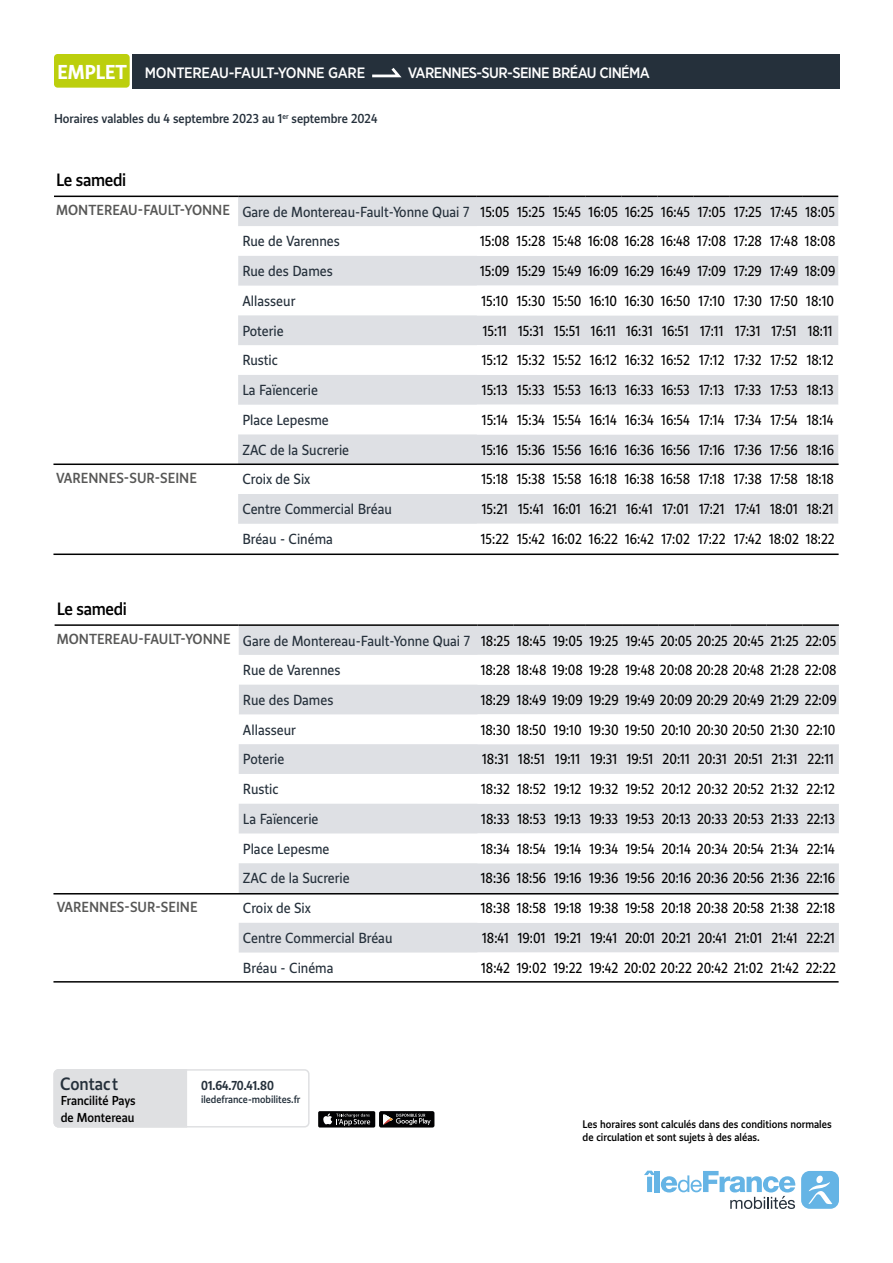
<style>
.page{position:relative;width:893px;height:1263px;background:#fff}
.page>*{position:absolute;margin:0;border:0;box-sizing:border-box;transform-origin:0 0}
.t1{font:500 16.5px "IDF Voyageur";letter-spacing:-.02em;color:#000}
.t2{font:500 16.5px "IDF Voyageur";color:#25303b}
.t3{font:500 15px "Gotham Narrow";letter-spacing:-.02em;color:#fff}
.t4{font:500 15px "Gotham Narrow";letter-spacing:-.04em;color:#fff}
.t5{font:13.5px/29.4px "IDF Voyageur";color:#000;scale:.95 1}
.t6{font:13.5px "IDF Voyageur";color:#25303b}
.t7{font:500 13.5px "IDF Voyageur";color:#575756}
.t8{font:500 12px "IDF Voyageur";color:#25303b}
.t9{font:500 12px/16.5px "IDF Voyageur";color:#000}
.t10{font:700 12px "IDF Voyageur";color:#25303b;scale:.96 1}
.t11{font:500 10.2px/12.3px "IDF Voyageur";color:#000}
.t12{font:500 9.75px "IDF Voyageur";color:#25313c}
.s1{font-family:"IDF Voyageur";font-weight:700;font-size:18.6px}
.s2{font-weight:500;color:#575756}
.s3{color:#25303b}
</style>
<div class="page">
<svg style="left:239px;top:626px;width:600px;height:326px;fill:#dee0e4"></svg>
<svg style="left:239px;top:655px;width:238px;height:208px"></svg>
<svg style="left:477px;top:655px;width:362px;height:298px"></svg>
<hr style="left:55px;top:624px;width:184px;height:2px;background:#000">
<hr style="left:239px;top:624px;width:238px;height:2px;background:#000">
<hr style="left:477px;top:624px;width:37px;height:2px;background:#000">
<hr style="left:514px;top:624px;width:36px;height:2px;background:#000">
<hr style="left:550px;top:624px;width:36px;height:2px;background:#000">
<hr style="left:586px;top:624px;width:36px;height:2px;background:#000">
<hr style="left:622px;top:624px;width:36px;height:2px;background:#000">
<hr style="left:658px;top:624px;width:36px;height:2px;background:#000">
<hr style="left:694px;top:624px;width:36px;height:2px;background:#000">
<hr style="left:730px;top:624px;width:37px;height:2px;background:#000">
<hr style="left:767px;top:624px;width:36px;height:2px;background:#000">
<hr style="left:803px;top:624px;width:36px;height:2px;background:#000">
<svg style="left:238px;top:197px;width:600px;height:327px;fill:#dee0e4"></svg>
<svg style="left:238px;top:226px;width:239px;height:208px"></svg>
<svg style="left:477px;top:226px;width:361px;height:298px"></svg>
<hr style="left:54px;top:196px;width:184px;height:1px;background:#000">
<hr style="left:238px;top:196px;width:239px;height:1px;background:#000">
<hr style="left:477px;top:196px;width:36px;height:1px;background:#000">
<hr style="left:513px;top:196px;width:36px;height:1px;background:#000">
<hr style="left:549px;top:196px;width:36px;height:1px;background:#000">
<hr style="left:585px;top:196px;width:36px;height:1px;background:#000">
<hr style="left:621px;top:196px;width:36px;height:1px;background:#000">
<hr style="left:657px;top:196px;width:37px;height:1px;background:#000">
<hr style="left:694px;top:196px;width:36px;height:1px;background:#000">
<hr style="left:730px;top:196px;width:36px;height:1px;background:#000">
<hr style="left:766px;top:196px;width:36px;height:1px;background:#000">
<hr style="left:802px;top:196px;width:36px;height:1px;background:#000">
<div style="left:53px;top:1069px;width:257px;height:58px;border:2px solid #dfe0e2;border-radius:4px"></div>
<div style="left:53px;top:1069px;width:135px;height:59px;background:#dfe0e2"></div>
<div style="left:379px;top:1111px;width:55px;height:16px;background:#020203;border-radius:2px"></div>
<div style="left:318px;top:1111px;width:57px;height:16px;background:#020203;border-radius:2px"></div>
<svg style="left:323px;top:1113px;width:47px;height:13px"></svg>
<svg style="left:383px;top:1114px;width:48px;height:11px"></svg>
<svg style="left:644px;top:1171px;width:10px;height:21px"></svg>
<div style="left:654px;top:1171px;width:6px;height:21px;background:#65b4e5"></div>
<svg style="left:661px;top:1171px;width:134px;height:38px"></svg>
<div style="left:801px;top:1171px;width:38px;height:38px;background:#65b4e5;border-radius:9px"></div>
<svg style="left:808px;top:1175px;width:24px;height:29px"></svg>
<hr style="left:53px;top:463px;width:786px;height:2px;background:#000">
<hr style="left:53px;top:553px;width:786px;height:2px;background:#000">
<hr style="left:53px;top:893px;width:786px;height:1px;background:#000">
<hr style="left:53px;top:981px;width:786px;height:1px;background:#000">
<div style="left:132px;top:55px;width:707px;height:34px;background:#25303b"></div>
<svg style="left:372px;top:67px;width:30px;height:11px"></svg>
<div style="left:54px;top:54px;width:76px;height:34px;background:#bccf0d;border-radius:4px"></div>
<p class="t3" style="left:58px;top:63px;width:309px"><span class="s1">EMPLET</span> MONTEREAU-FAULT-YONNE GARE</p>
<p class="t4" style="left:408px;top:63px;width:244px">VARENNES-SUR-SEINE BRÉAU CINÉMA</p>
<p class="t8" style="left:54px;top:111px;width:325px">Horaires valables du 4 septembre 2023 au 1<sup>er</sup> septembre 2024</p>
<p class="t1" style="left:56px;top:169px;width:72px">Le samedi</p>
<p class="t5" style="left:242px;top:197px;width:625px;text-indent:-186px"><span class="s2">MONTEREAU-FAULT-YONNE</span> <span class="s3">Gare de Montereau-Fault-Yonne Quai 7</span> 15:05 15:25 15:45 16:05 16:25 16:45 17:05 17:25 17:45 18:05<br><span class="s3">Rue de Varennes</span></p>
<p class="t5" style="left:480px;top:226px;width:376px">15:08 15:28 15:48 16:08 16:28 16:48 17:08 17:28 17:48 18:08</p>
<p class="t6" style="left:242px;top:262px;width:92px">Rue des Dames</p>
<p class="t5" style="left:480px;top:256px;width:375px">15:09 15:29 15:49 16:09 16:29 16:49 17:09 17:29 17:49 18:09</p>
<p class="t6" style="left:242px;top:292px;width:55px">Allasseur</p>
<p class="t5" style="left:481px;top:286px;width:373px">15:10 15:30 15:50 16:10 16:30 16:50 17:10 17:30 17:50 18:10</p>
<p class="t6" style="left:242px;top:322px;width:43px">Poterie</p>
<p class="t5" style="left:483px;top:315px;width:370px">15:11 15:31 15:51 16:11 16:31 16:51 17:11 17:31 17:51 18:11</p>
<p class="t6" style="left:242px;top:351px;width:37px">Rustic</p>
<p class="t5" style="left:482px;top:345px;width:372px">15:12 15:32 15:52 16:12 16:32 16:52 17:12 17:32 17:52 18:12</p>
<p class="t6" style="left:242px;top:381px;width:77px">La Faïencerie</p>
<p class="t5" style="left:482px;top:375px;width:372px">15:13 15:33 15:53 16:13 16:33 16:53 17:13 17:33 17:53 18:13</p>
<p class="t6" style="left:242px;top:411px;width:88px">Place Lepesme</p>
<p class="t5" style="left:482px;top:405px;width:372px">15:14 15:34 15:54 16:14 16:34 16:54 17:14 17:34 17:54 18:14</p>
<p class="t6" style="left:242px;top:441px;width:108px">ZAC de la Sucrerie</p>
<p class="t5" style="left:482px;top:434px;width:373px">15:16 15:36 15:56 16:16 16:36 16:56 17:16 17:36 17:56 18:16</p>
<p class="t7" style="left:56px;top:469px;width:142px">VARENNES-SUR-SEINE</p>
<p class="t6" style="left:242px;top:470px;width:70px">Croix de Six</p>
<p class="t5" style="left:481px;top:464px;width:373px">15:18 15:38 15:58 16:18 16:38 16:58 17:18 17:38 17:58 18:18</p>
<p class="t6" style="left:242px;top:500px;width:151px">Centre Commercial Bréau</p>
<p class="t5" style="left:482px;top:494px;width:372px">15:21 15:41 16:01 16:21 16:41 17:01 17:21 17:41 18:01 18:21</p>
<p class="t6" style="left:242px;top:530px;width:92px">Bréau - Cinéma</p>
<p class="t5" style="left:481px;top:524px;width:374px">15:22 15:42 16:02 16:22 16:42 17:02 17:22 17:42 18:02 18:22</p>
<p class="t1" style="left:57px;top:597px;width:72px">Le samedi</p>
<p class="t5" style="left:243px;top:625px;width:626px;text-indent:-186px"><span class="s2">MONTEREAU-FAULT-YONNE</span> <span class="s3">Gare de Montereau-Fault-Yonne Quai 7</span> 18:25 18:45 19:05 19:25 19:45 20:05 20:25 20:45 21:25 22:05<br><span class="s3">Rue de Varennes</span></p>
<p class="t5" style="left:481px;top:655px;width:376px">18:28 18:48 19:08 19:28 19:48 20:08 20:28 20:48 21:28 22:08</p>
<p class="t6" style="left:243px;top:691px;width:92px">Rue des Dames</p>
<p class="t5" style="left:481px;top:685px;width:376px">18:29 18:49 19:09 19:29 19:49 20:09 20:29 20:49 21:29 22:09</p>
<p class="t6" style="left:243px;top:721px;width:55px">Allasseur</p>
<p class="t5" style="left:481px;top:714px;width:375px">18:30 18:50 19:10 19:30 19:50 20:10 20:30 20:50 21:30 22:10</p>
<p class="t6" style="left:243px;top:750px;width:43px">Poterie</p>
<p class="t5" style="left:482px;top:744px;width:372px">18:31 18:51 19:11 19:31 19:51 20:11 20:31 20:51 21:31 22:11</p>
<p class="t6" style="left:243px;top:780px;width:37px">Rustic</p>
<p class="t5" style="left:481px;top:774px;width:374px">18:32 18:52 19:12 19:32 19:52 20:12 20:32 20:52 21:32 22:12</p>
<p class="t6" style="left:243px;top:810px;width:77px">La Faïencerie</p>
<p class="t5" style="left:481px;top:804px;width:374px">18:33 18:53 19:13 19:33 19:53 20:13 20:33 20:53 21:33 22:13</p>
<p class="t6" style="left:243px;top:840px;width:88px">Place Lepesme</p>
<p class="t5" style="left:481px;top:833px;width:374px">18:34 18:54 19:14 19:34 19:54 20:14 20:34 20:54 21:34 22:14</p>
<p class="t6" style="left:243px;top:869px;width:108px">ZAC de la Sucrerie</p>
<p class="t5" style="left:481px;top:863px;width:375px">18:36 18:56 19:16 19:36 19:56 20:16 20:36 20:56 21:36 22:16</p>
<p class="t7" style="left:57px;top:898px;width:142px">VARENNES-SUR-SEINE</p>
<p class="t6" style="left:243px;top:899px;width:70px">Croix de Six</p>
<p class="t5" style="left:481px;top:893px;width:375px">18:38 18:58 19:18 19:38 19:58 20:18 20:38 20:58 21:38 22:18</p>
<p class="t6" style="left:243px;top:929px;width:151px">Centre Commercial Bréau</p>
<p class="t5" style="left:482px;top:923px;width:373px">18:41 19:01 19:21 19:41 20:01 20:21 20:41 21:01 21:41 22:21</p>
<p class="t6" style="left:243px;top:959px;width:92px">Bréau - Cinéma</p>
<p class="t5" style="left:481px;top:952px;width:375px">18:42 19:02 19:22 19:42 20:02 20:22 20:42 21:02 21:42 22:22</p>
<p class="t2" style="left:60px;top:1073px;width:60px">Contact</p>
<p class="t9" style="left:61px;top:1092px;width:76px">Francilité Pays de Montereau</p>
<p class="t10" style="left:201px;top:1077px;width:77px">01.64.70.41.80</p>
<p class="t12" style="left:201px;top:1093px;width:101px">iledefrance-mobilites.fr</p>
<p class="t11" style="left:583px;top:1118px;width:251px">Les horaires sont calculés dans des conditions normales de circulation et sont sujets à des aléas.</p>
</div>
